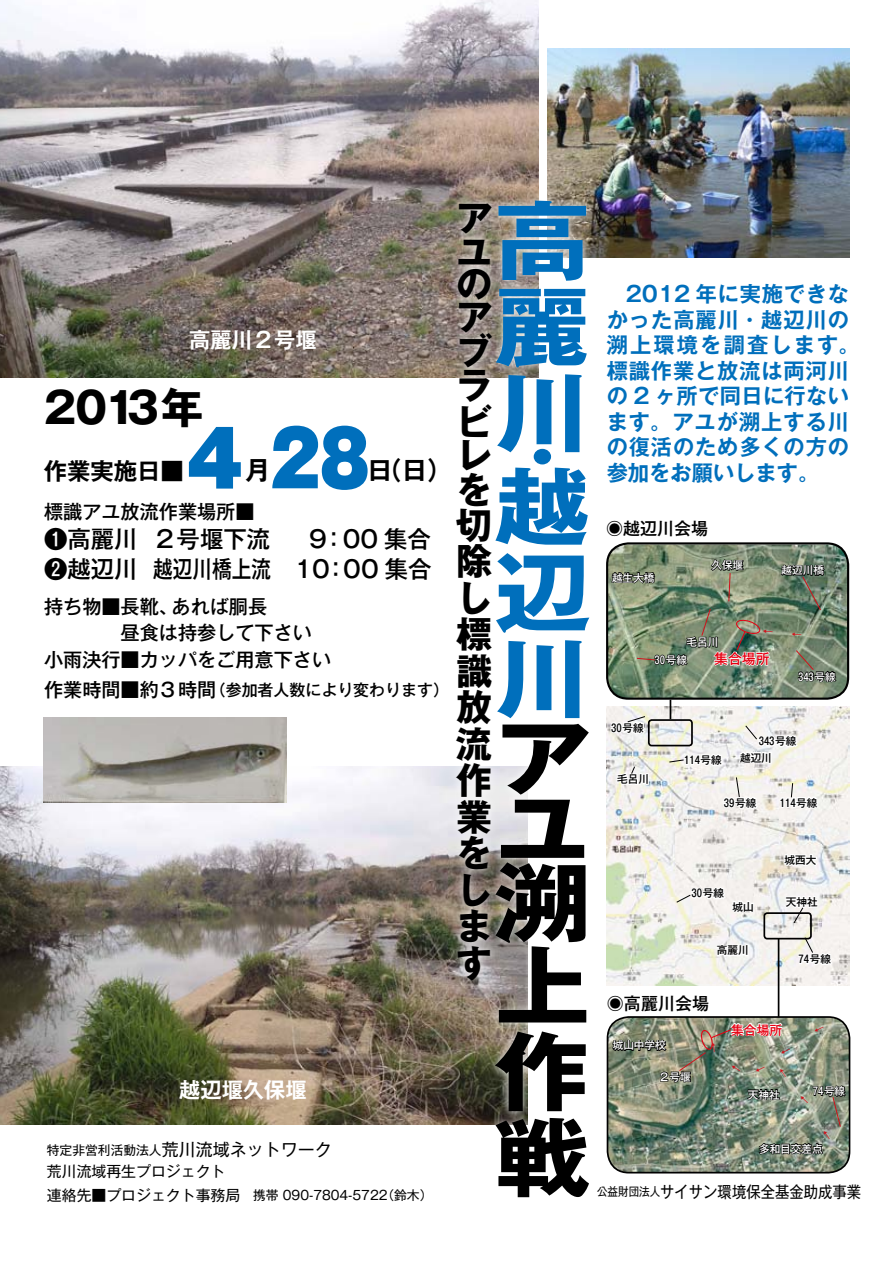
<style>
.page{position:relative;width:893px;height:1263px;background:#fff}
.page>*{position:absolute;margin:0;border:0;box-sizing:border-box;transform-origin:0 0}
.t1{font:700 86.1px/86.1px "Gothic MB101 Pr 5";color:#006fbc;text-align:justify;scale:1.11 1}
.t2{font:700 86.1px/72.3px "Gothic MB101 Pr 5";color:#000;text-align:justify;scale:1.11 1}
.t3{font:900 74.4px "Gothic MB101 Pr 5";color:#006fbc;scale:.9 1}
.t4{font:700 42.9px "Gothic MB101 Pr 5";letter-spacing:-.05em;color:#000}
.t5{font:700 36.45px/35.4px "Gothic MB101 Pro";color:#000;text-align:justify}
.t6{font:700 25.8px "Gothic MB101 Pr 5 De";color:#000}
.t7{font:500 23.55px/29.7px "Gothic MB101 Pr 5";color:#000;text-align:right}
.t8{font:700 23.55px "Gothic MB101 Pr 5 De";color:#000}
.t9{font:700 21.45px/25.5px "Gothic MB101 Pr 5 De";letter-spacing:.04em;color:#006fbc}
.t10{font:700 21.45px "Gothic MB101 Pr 5 De";color:#fff}
.t11{font:500 19.35px/25.5px "Gothic MB101 Pr 5";color:#000}
.t12{font:500 19.2px "Gothic MB101 Pr 5";color:#000}
.t13{font:500 17.25px "Gothic MB101 Pr 5";color:#000}
.t14{font:16.95px "Gothic MB101 Pr 5";color:#000}
.t15{font:16.05px "Gothic MB101 Pr 5";color:#000;scale:.89 1}
.t16{font:500 15.9px "Gothic MB101 Pr 5";color:#000}
.t17{font:14.85px "Gothic MB101 Pr 5";color:#000}
.t18{font:500 13.95px "Gothic MB101 Pr 5";color:#e60012}
.t19{font:12.75px "Gothic MB101 Pr 5";color:#000}
.t20{font:500 12.75px "Gothic MB101 Pr 5";color:#e60012}
.t21{font:500 10.65px "Gothic MB101 Pr 5";color:#000}
.t22{font:500 10.65px "Gothic MB101 Pr 5";color:#fff}
.s1{font-size:75.15px}
.s2{font-size:25.5px}
.s3{font-size:19.35px}
.s4{font-size:19.2px}
.s5{font-size:12.75px}
.s6{font-size:14.85px}
.s7{font-size:11.85px}
</style>
<div class="page">
<img style="left:606px;top:707px;width:243px;height:278px">
<img style="left:607px;top:1017px;width:242px;height:156px">
<div style="left:607px;top:1016px;width:243px;height:157px;border:2px solid #000;border-radius:21px"></div>
<hr style="left:778px;top:939px;width:1px;height:78px;background:#000">
<img style="left:609px;top:545px;width:239px;height:152px">
<div style="left:606px;top:542px;width:243px;height:158px;border:2px solid #000;border-radius:21px"></div>
<img style="left:548px;top:48px;width:302px;height:210px">
<div style="left:648px;top:719px;width:45px;height:27px;border:2px solid #000;border-radius:3px"></div>
<img style="left:0;top:0;width:538px;height:377px">
<img style="left:0;top:767px;width:485px;height:358px">
<svg style="left:485px;top:192px;width:111px;height:933px"></svg>
<svg style="left:446px;top:194px;width:53px;height:794px"></svg>
<svg style="left:614px;top:766px;width:36px;height:21px"></svg>
<svg style="left:609px;top:688px;width:39px;height:64px"></svg>
<svg style="left:796px;top:650px;width:42px;height:41px;background:#697361"></svg>
<svg style="left:709px;top:558px;width:36px;height:44px;background:#78806a"></svg>
<svg style="left:780px;top:563px;width:46px;height:48px;background:#516352"></svg>
<svg style="left:669px;top:700px;width:166px;height:283px"></svg>
<svg style="left:610px;top:570px;width:46px;height:14px"></svg>
<img style="left:44px;top:717px;width:242px;height:86px">
<img style="left:636px;top:608px;width:137px;height:67px">
<svg style="left:792px;top:632px;width:9px;height:4px"></svg>
<img style="left:612px;top:1022px;width:235px;height:133px">
<p class="t10" style="left:189px;top:322px;width:129px">高麗川２号堰</p>
<h3 class="t4" style="left:44px;top:372px;width:162px">2013年</h3>
<h2 class="t3" style="left:187px;top:397px;width:205px"><span class="s1">4</span> 28</h2>
<p class="t6" style="left:245px;top:449px;width:27px">月</p>
<p class="t6" style="left:367px;top:449px;width:87px"><span class="s2">日</span>（日）</p>
<p class="t11" style="left:44px;top:497px;width:212px">標識アユ放流作業場所■</p>
<p class="t7" style="left:44px;top:522px;width:228px">❶高麗川 ２号堰下流</p>
<p class="t8" style="left:44px;top:451px;width:142px">作業実施日■</p>
<p class="t7" style="left:44px;top:522px;width:389px">9：00 集合<br>❷越辺川 越辺川橋上流　10：00 集合</p>
<p class="t11" style="left:44px;top:593px;width:269px">持ち物■長靴、あれば胴長<br>　　　　昼食は持参して下さい</p>
<p class="t12" style="left:44px;top:644px;width:289px">小雨決行<span class="s3">■</span>カッパをご用意下さい</p>
<p class="t16" style="left:44px;top:677px;width:406px"><span class="s4">作業時間</span><span class="s3">■</span><span class="s4">約3時間</span>（参加者人数により変わります）</p>
<p class="t10" style="left:179px;top:1072px;width:129px">越辺堰久保堰</p>
<p class="t14" style="left:47px;top:1136px;width:286px"><span class="s5">特定非営利活動法人</span>荒川流域ネットワーク</p>
<p class="t17" style="left:47px;top:1159px;width:180px">荒川流域再生プロジェクト</p>
<p class="t19" style="left:47px;top:1185px;width:387px"><span class="s6">連絡先■プロジェクト事務局</span>　携帯 090-7804-5722（鈴木）</p>
<h1 class="t1" style="left:495px;top:191px;width:85px">高麗川<sub>・</sub></h1>
<h1 class="t1" style="left:495px;top:457px;width:87px">越辺川</h1>
<h1 class="t2" style="left:495px;top:716px;width:86px">アユ溯</h1>
<h1 class="t2" style="left:495px;top:936px;width:87px;line-height:86.1px">上作戦</h1>
<h3 class="t5" style="left:456px;top:196px;width:38px">アユのアブラビレを切除し標識放流作業をします</h3>
<p class="t9" style="left:607px;top:280px;width:255px;text-indent:19px">2012 年に実施できなかった高麗川・越辺川の溯上環境を調査します。標識作業と放流は両河川の 2 ヶ所で同日に行ないます。アユが溯上する川の復活のため多くの方の参加をお願いします。</p>
<p class="t13" style="left:606px;top:514px;width:104px">◉越辺川会場</p>
<p class="t22" style="left:711px;top:556px;width:33px">久保堰</p>
<p class="t22" style="left:781px;top:561px;width:44px">越辺川橋</p>
<p class="t22" style="left:612px;top:569px;width:44px">越生大橋</p>
<p class="t22" style="left:686px;top:633px;width:33px">毛呂川</p>
<p class="t18" style="left:714px;top:647px;width:57px">集合場所</p>
<p class="t22" style="left:654px;top:651px;width:34px">30号線</p>
<p class="t22" style="left:798px;top:668px;width:39px">343号線</p>
<p class="t21" style="left:611px;top:719px;width:34px">30号線</p>
<p class="t21" style="left:759px;top:732px;width:39px">343号線</p>
<p class="t21" style="left:740px;top:749px;width:33px">越辺川</p>
<p class="t21" style="left:684px;top:751px;width:39px">114号線</p>
<p class="t21" style="left:617px;top:770px;width:33px">毛呂川</p>
<p class="t21" style="left:724px;top:794px;width:34px">39号線</p>
<p class="t21" style="left:780px;top:794px;width:39px">114号線</p>
<p class="t21" style="left:785px;top:851px;width:33px">城西大</p>
<p class="t21" style="left:691px;top:884px;width:34px">30号線</p>
<p class="t21" style="left:786px;top:893px;width:33px">天神社</p>
<p class="t21" style="left:732px;top:898px;width:23px">城山</p>
<p class="t21" style="left:717px;top:941px;width:33px">高麗川</p>
<p class="t21" style="left:799px;top:950px;width:34px">74号線</p>
<p class="t13" style="left:607px;top:989px;width:104px">◉高麗川会場</p>
<p class="t20" style="left:731px;top:1019px;width:53px">集合場所</p>
<p class="t22" style="left:613px;top:1036px;width:55px">城山中学校</p>
<p class="t22" style="left:659px;top:1068px;width:33px">２号堰</p>
<p class="t22" style="left:813px;top:1082px;width:34px">74号線</p>
<p class="t22" style="left:748px;top:1086px;width:33px">天神社</p>
<p class="t22" style="left:759px;top:1140px;width:65px">多和目交差点</p>
<p class="t15" style="left:597px;top:1178px;width:298px"><span class="s7">公益財団法人</span>サイサン環境保全基金助成事業</p>
</div>
